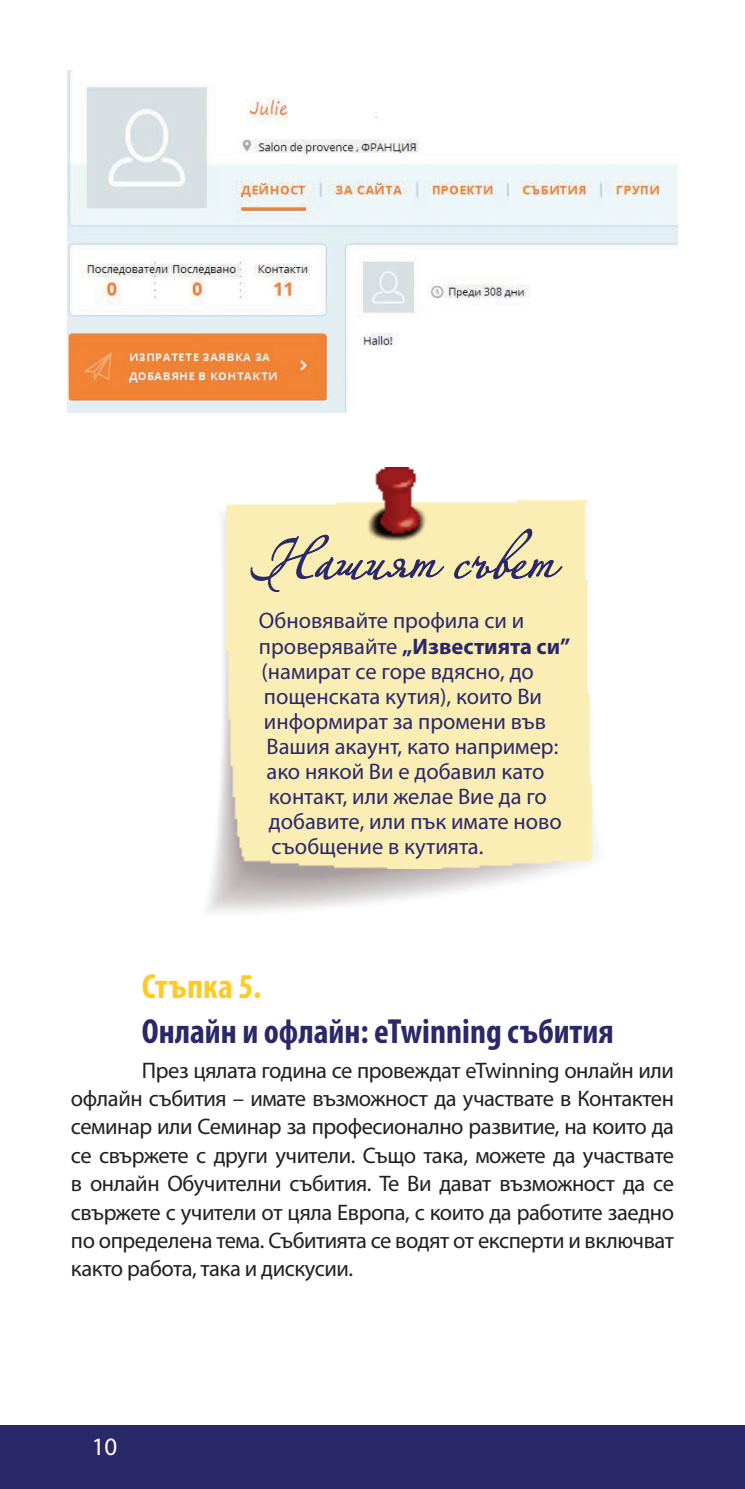
<style>
.page{position:relative;width:745px;height:1489px;background:#fff}
.page>*{position:absolute;margin:0;border:0;box-sizing:border-box;transform-origin:0 0}
.t1{font:75px "Alexandra Zeferino One";color:#2b286a}
.t2{font:700 condensed 35px "Myriad Pro";color:#2b286a}
.t3{font:700 condensed 35px "Myriad Pro";color:#fecb26}
.t4{font:25px "Myriad Pro";color:#fff}
.t5{font:22.5px/28.2px "Myriad Pro";letter-spacing:-.02em;color:#231f20;text-align:justify}
.t6{font:22.5px "Myriad Pro";color:#2b286a}
.t7{font:700 22.5px "Myriad Pro";color:#2b286a}
.s1{font-weight:400}
</style>
<div class="page">
<img style="left:207px;top:468px;width:390px;height:445px">
<svg style="left:250px;top:531px;width:195px;height:61px;background:#dcd0a7"></svg>
<svg style="left:453px;top:528px;width:110px;height:52px;background:#dad0a8"></svg>
<div style="left:0;top:1424px;width:744px;height:64px;background:#2b286a"></div>
<img style="left:67px;top:71px;width:610px;height:342px">
<h1 class="t1" style="left:249px;top:507px;width:306px">Нашият съвет</h1>
<p class="t6" style="left:259px;top:607px;width:266px">Обновявайте профила си и</p>
<p class="t7" style="left:259px;top:631px;width:313px"><span class="s1">проверявайте</span> „Известията си”</p>
<p class="t6" style="left:261px;top:657px;width:274px">(намират се горе вдясно, до</p>
<p class="t6" style="left:264px;top:682px;width:279px">пощенската кутия), които Ви</p>
<p class="t6" style="left:264px;top:707px;width:283px">информират за промени във</p>
<p class="t6" style="left:266px;top:732px;width:293px">Вашия акаунт, като например:</p>
<p class="t6" style="left:266px;top:757px;width:279px">ако някой Ви е добавил като</p>
<p class="t6" style="left:269px;top:782px;width:279px">контакт, или желае Вие да го</p>
<p class="t6" style="left:269px;top:807px;width:294px">добавите, или пък имате ново</p>
<p class="t6" style="left:271px;top:832px;width:213px">съобщение в кутията.</p>
<h2 class="t3" style="left:142px;top:964px;width:121px">Стъпка 5.</h2>
<h2 class="t2" style="left:142px;top:1009px;width:473px">Онлайн и офлайн: eTwinning събития</h2>
<p class="t5" style="left:71px;top:1055px;width:604px;text-indent:71px">През цялата година се провеждат eTwinning онлайн или офлайн събития – имате възможност да участвате в Контактен семинар или Семинар за професионално развитие, на които да се свържете с други учители. Също така, можете да участвате в онлайн Обучителни събития. Те Ви дават възможност да се свържете с учители от цяла Европа, с които да работите заедно по определена тема. Събитията се водят от експерти и включват както работа, така и дискусии.</p>
<p class="t4" style="left:92px;top:1431px;width:27px">10</p>
</div>
